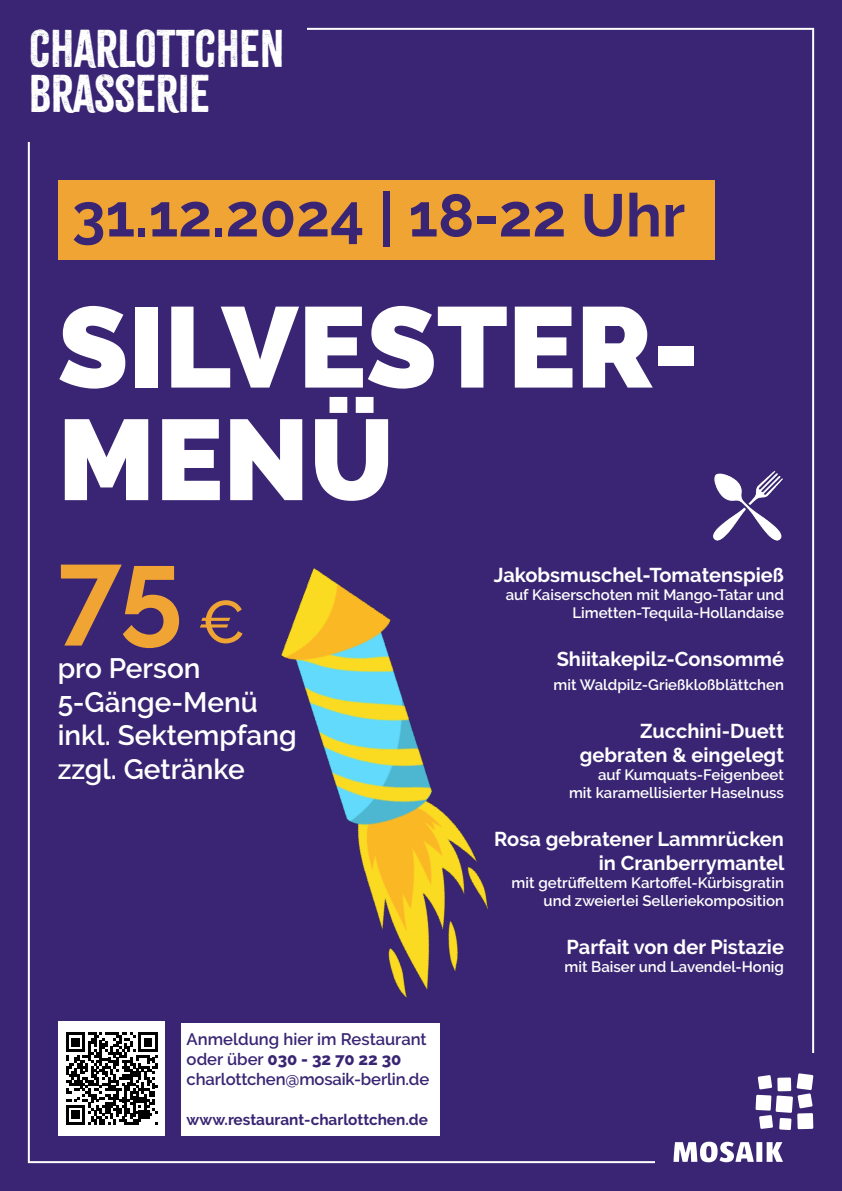
<style>
.page{position:relative;width:842px;height:1191px;background:#392573}
.page>*{position:absolute;margin:0;border:0;box-sizing:border-box;transform-origin:0 0}
.t1{font:900 114px/112.5px "Raleway";color:#fff}
.t2{font:700 114px "Raleway";color:#f0a433}
.t3{font:700 60px "Raleway";color:#392573}
.t4{font:46.5px/45.2px "Citrus Gothic";color:#fff}
.t5{font:600 28px/33.6px "Raleway";color:#fff}
.t6{font:700 20px/24px "Raleway";color:#fff;text-align:right}
.t7{font:600 16.6px/20px "Raleway";letter-spacing:-.01em;color:#392573}
.t8{font:700 15.4px "Raleway";color:#392573}
.t9{font:600 15px/18px "Raleway";color:#fff;text-align:right}
.s1{font-family:"Sun"}
.s2{font-weight:800}
</style>
<div class="page">
<div style="left:181px;top:1023px;width:259px;height:112px;background:#fff"></div>
<div style="left:59px;top:1021px;width:106px;height:114px;background:#fff"></div>
<svg style="left:66px;top:1114px;width:92px;height:10px"></svg>
<div style="left:58px;top:180px;width:656px;height:79px;background:#f0a433"></div>
<svg style="left:756px;top:1073px;width:57px;height:57px"></svg>
<svg style="left:673px;top:1141px;width:110px;height:21px"></svg>
<img style="left:713px;top:470px;width:70px;height:71px">
<img style="left:58px;top:567px;width:431px;height:547px">
<h3 class="t4" style="left:29px;top:26px;width:256px">CHARLOTTCHEN<br>BRASSERIE</h3>
<h2 class="t3" style="left:72px;top:181px;width:615px">31.12.2024 <span class="s1">|</span> 18-22 Uhr</h2>
<h1 class="t1" style="left:58px;top:291px;width:644px">SILVESTER-<br>MENÜ</h1>
<h1 class="t2" style="left:58px;top:526px;width:189px">75 <sub>€</sub></h1>
<h3 class="t5" style="left:58px;top:651px;width:241px">pro Person<br>5-Gänge-Menü inkl. Sektempfang zzgl. Getränke</h3>
<p class="t7" style="left:187px;top:1029px;width:244px">Anmeldung hier im Restaurant oder über <span class="s2">030 - 32 70 22 30 </span>charlottchen@mosaik-berlin.de</p>
<p class="t8" style="left:187px;top:1111px;width:243px">www.restaurant-charlottchen.de</p>
<h3 class="t6" style="left:494px;top:563px;width:292px">Jakobsmuschel-Tomatenspieß</h3>
<p class="t9" style="left:506px;top:585px;width:280px">auf Kaiserschoten mit Mango-Tatar und<br>Limetten-Tequila-Hollandaise</p>
<h3 class="t6" style="left:557px;top:647px;width:229px">Shiitakepilz-Consommé</h3>
<p class="t9" style="left:554px;top:675px;width:232px">mit Waldpilz-Grießkloßblättchen</p>
<h3 class="t6" style="left:580px;top:719px;width:206px">Zucchini-Duett gebraten &amp; eingelegt</h3>
<p class="t9" style="left:569px;top:765px;width:216px">auf Kumquats-Feigenbeet<br>mit karamellisierter Haselnuss</p>
<h3 class="t6" style="left:494px;top:827px;width:292px">Rosa gebratener Lammrücken in Cranberrymantel</h3>
<p class="t9" style="left:512px;top:873px;width:274px">mit getrüffeltem Kartoffel-Kürbisgratin und zweierlei Selleriekomposition</p>
<h3 class="t6" style="left:566px;top:935px;width:219px">Parfait von der Pistazie</h3>
<p class="t9" style="left:564px;top:957px;width:221px">mit Baiser und Lavendel-Honig</p>
</div>
